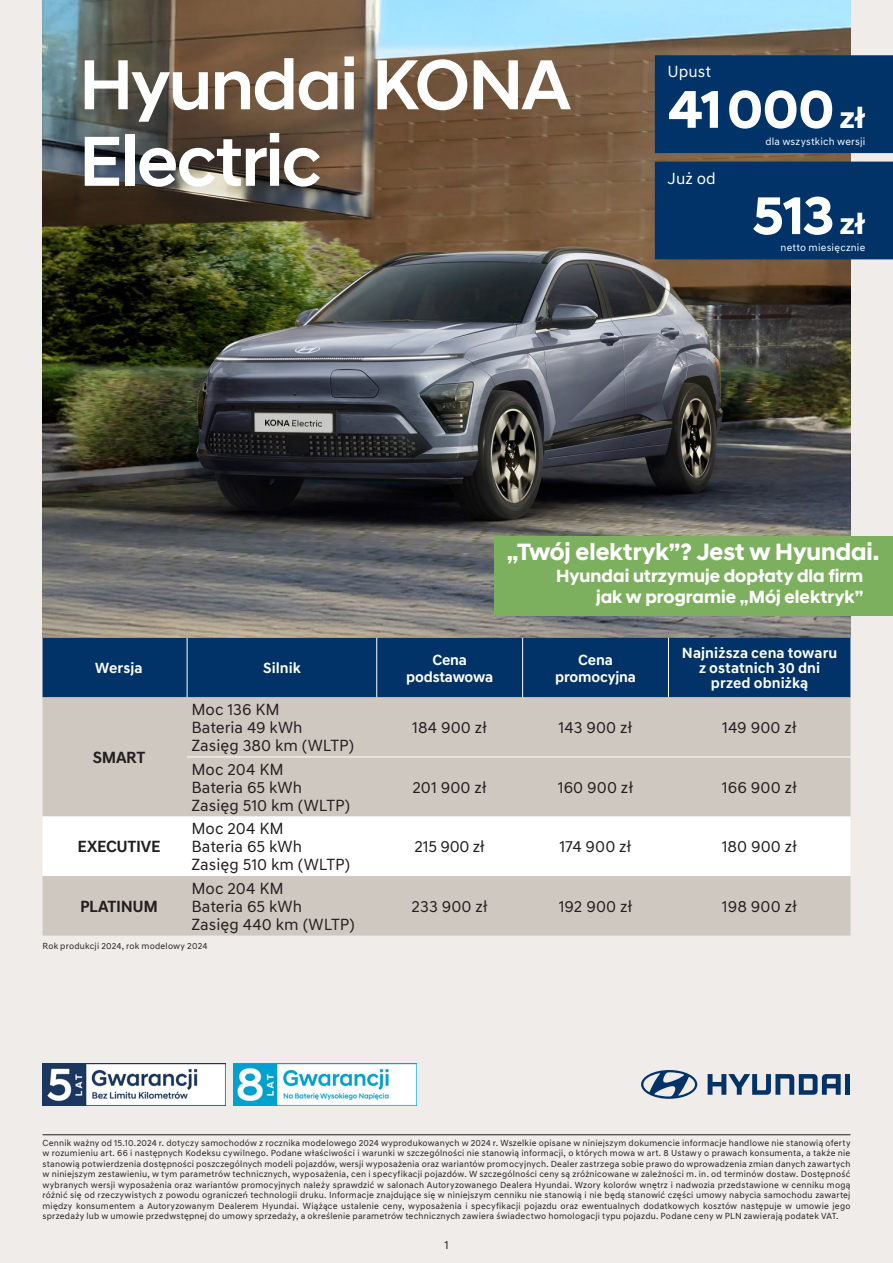
<style>
.page{position:relative;width:893px;height:1263px;background:#efece9}
.page>*{position:absolute;margin:0;border:0;box-sizing:border-box;transform-origin:0 0}
.t1{font:500 72px/76.5px "Hyundai Sans Head";letter-spacing:-.02em;color:#fff}
.t2{font:700 54px "Hyundai Sans Head";letter-spacing:-.005em;color:#fff}
.t3{font:700 24px "Hyundai Sans Head";color:#fff}
.t4{font:700 18px/21.6px "Hyundai Sans Head";color:#fff;text-align:right}
.t5{font:16.5px/18px "Hyundai Sans Text";color:#231f20}
.t6{font:700 16.5px "Hyundai Sans Text";letter-spacing:-.02em;color:#231f20}
.t7{font:16.5px "Hyundai Sans Text";color:#fff}
.t8{font:700 15px/15px "Hyundai Sans Text";letter-spacing:.005em;color:#fff;text-align:center}
.t9{font:700 15px "Hyundai Sans Text";letter-spacing:-.015em;color:#fff}
.t10{font:12px "Hyundai Sans Text";color:#231f20}
.t11{font:10.5px "Hyundai Sans Text";letter-spacing:.015em;color:#fff}
.t12{font:9px/10.5px "Hyundai Sans Text";letter-spacing:.02em;color:#231f20;text-align:justify}
.s1{font-size:30px}
</style>
<div class="page">
<img style="left:43px;top:0;width:807px;height:638px">
<div style="left:494px;top:536px;width:399px;height:79px;background:#7db05e"></div>
<div style="left:43px;top:638px;width:807px;height:59px;background:#013368"></div>
<div style="left:43px;top:697px;width:807px;height:238px;background:#cfc8c1"></div>
<div style="left:43px;top:816px;width:807px;height:60px;background:#fff"></div>
<hr style="left:187px;top:638px;width:1px;height:59px;background:#fff">
<hr style="left:376px;top:638px;width:1px;height:59px;background:#fff">
<hr style="left:522px;top:638px;width:1px;height:59px;background:#fff">
<hr style="left:668px;top:638px;width:1px;height:59px;background:#fff">
<hr style="left:187px;top:756px;width:190px;height:1px;background:#fff">
<hr style="left:377px;top:756px;width:146px;height:1px;background:#fff">
<hr style="left:523px;top:756px;width:145px;height:1px;background:#fff">
<hr style="left:668px;top:756px;width:182px;height:1px;background:#fff">
<hr style="left:43px;top:1134px;width:807px;height:1px;background:#231f20">
<svg style="left:708px;top:1074px;width:133px;height:21px"></svg>
<div style="left:845px;top:1074px;width:5px;height:21px;background:#013368"></div>
<svg style="left:641px;top:1070px;width:56px;height:29px"></svg>
<div style="left:655px;top:55px;width:238px;height:98px;background:#013368"></div>
<img style="left:43px;top:1063px;width:182px;height:43px">
<img style="left:234px;top:1063px;width:183px;height:43px">
<div style="left:655px;top:162px;width:238px;height:97px;background:#013368"></div>
<p class="t1" style="left:79px;top:46px;width:493px">Hyundai KONA<br>Electric</p>
<p class="t7" style="left:668px;top:62px;width:45px">Upust</p>
<p class="t2" style="left:668px;top:77px;width:199px">41000 <span class="s1">zł</span></p>
<p class="t11" style="left:765px;top:135px;width:101px">dla wszystkich wersji</p>
<p class="t7" style="left:668px;top:168px;width:50px">Już od</p>
<p class="t2" style="left:753px;top:183px;width:114px">513 <span class="s1">zł</span></p>
<p class="t11" style="left:780px;top:241px;width:86px">netto miesięcznie</p>
<p class="t8" style="left:95px;top:661px;width:49px">Wersja</p>
<p class="t8" style="left:263px;top:661px;width:39px">Silnik</p>
<p class="t6" style="left:93px;top:747px;width:54px">SMART</p>
<p class="t6" style="left:78px;top:837px;width:84px">EXECUTIVE</p>
<p class="t6" style="left:80px;top:896px;width:79px">PLATINUM</p>
<p class="t5" style="left:191px;top:700px;width:164px">Moc 136 KM<br>Bateria 49 kWh<br>Zasięg 380 km (WLTP)</p>
<p class="t5" style="left:191px;top:760px;width:160px">Moc 204 KM<br>Bateria 65 kWh<br>Zasięg 510 km (WLTP)</p>
<p class="t5" style="left:191px;top:820px;width:160px">Moc 204 KM<br>Bateria 65 kWh<br>Zasięg 510 km (WLTP)</p>
<p class="t5" style="left:191px;top:879px;width:165px">Moc 204 KM<br>Bateria 65 kWh<br>Zasięg 440 km (WLTP)</p>
<p class="t12" style="left:43px;top:940px;width:166px">Rok produkcji 2024, rok modelowy 2024</p>
<p class="t3" style="left:507px;top:538px;width:374px">„Twój elektryk”? Jest w Hyundai.</p>
<p class="t4" style="left:556px;top:565px;width:309px">Hyundai utrzymuje dopłaty dla firm jak w programie „Mój elektryk”</p>
<p class="t8" style="left:432px;top:652px;width:36px">Cena</p>
<p class="t9" style="left:406px;top:667px;width:88px">podstawowa</p>
<p class="t8" style="left:578px;top:652px;width:36px">Cena</p>
<p class="t9" style="left:555px;top:667px;width:82px">promocyjna</p>
<p class="t8" style="left:682px;top:646px;width:157px">Najniższa cena towaru</p>
<p class="t8" style="left:699px;top:661px;width:123px">z ostatnich 30 dni przed obniżką</p>
<p class="t5" style="left:412px;top:718px;width:77px">184 900 zł</p>
<p class="t5" style="left:559px;top:718px;width:75px">143 900 zł</p>
<p class="t5" style="left:722px;top:718px;width:76px">149 900 zł</p>
<p class="t5" style="left:413px;top:778px;width:76px">201 900 zł</p>
<p class="t5" style="left:558px;top:778px;width:77px">160 900 zł</p>
<p class="t5" style="left:722px;top:778px;width:76px">166 900 zł</p>
<p class="t5" style="left:415px;top:838px;width:72px">215 900 zł</p>
<p class="t5" style="left:559px;top:838px;width:74px">174 900 zł</p>
<p class="t5" style="left:722px;top:838px;width:77px">180 900 zł</p>
<p class="t5" style="left:411px;top:897px;width:78px">233 900 zł</p>
<p class="t5" style="left:559px;top:897px;width:75px">192 900 zł</p>
<p class="t5" style="left:722px;top:897px;width:76px">198 900 zł</p>
<p class="t12" style="left:43px;top:1137px;width:809px">Cennik ważny od 15.10.2024 r. dotyczy samochodów z rocznika modelowego 2024 wyprodukowanych w 2024 r. Wszelkie opisane w niniejszym dokumencie informacje handlowe nie stanowią oferty w rozumieniu art. 66 i następnych Kodeksu cywilnego. Podane właściwości i warunki w szczególności nie stanowią informacji, o których mowa w art. 8 Ustawy o prawach konsumenta, a także nie stanowią potwierdzenia dostępności poszczególnych modeli pojazdów, wersji wyposażenia oraz wariantów promocyjnych. Dealer zastrzega sobie prawo do wprowadzenia zmian danych zawartych w niniejszym zestawieniu, w tym parametrów technicznych, wyposażenia, cen i specyfikacji pojazdów. W szczególności ceny są zróżnicowane w zależności m. in. od terminów dostaw. Dostępność wybranych wersji wyposażenia oraz wariantów promocyjnych należy sprawdzić w salonach Autoryzowanego Dealera Hyundai. Wzory kolorów wnętrz i nadwozia przedstawione w cenniku mogą różnić się od rzeczywistych z powodu ograniczeń technologii druku. Informacje znajdujące się w niniejszym cenniku nie stanowią i nie będą stanowić części umowy nabycia samochodu zawartej między konsumentem a Autoryzowanym Dealerem Hyundai. Wiążące ustalenie ceny, wyposażenia i specyfikacji pojazdu oraz ewentualnych dodatkowych kosztów następuje w umowie jego sprzedaży lub w umowie przedwstępnej do umowy sprzedaży, a określenie parametrów technicznych zawiera świadectwo homologacji typu pojazdu. Podane ceny w PLN zawierają podatek VAT.</p>
<p class="t10" style="left:444px;top:1237px;width:6px">1</p>
</div>
